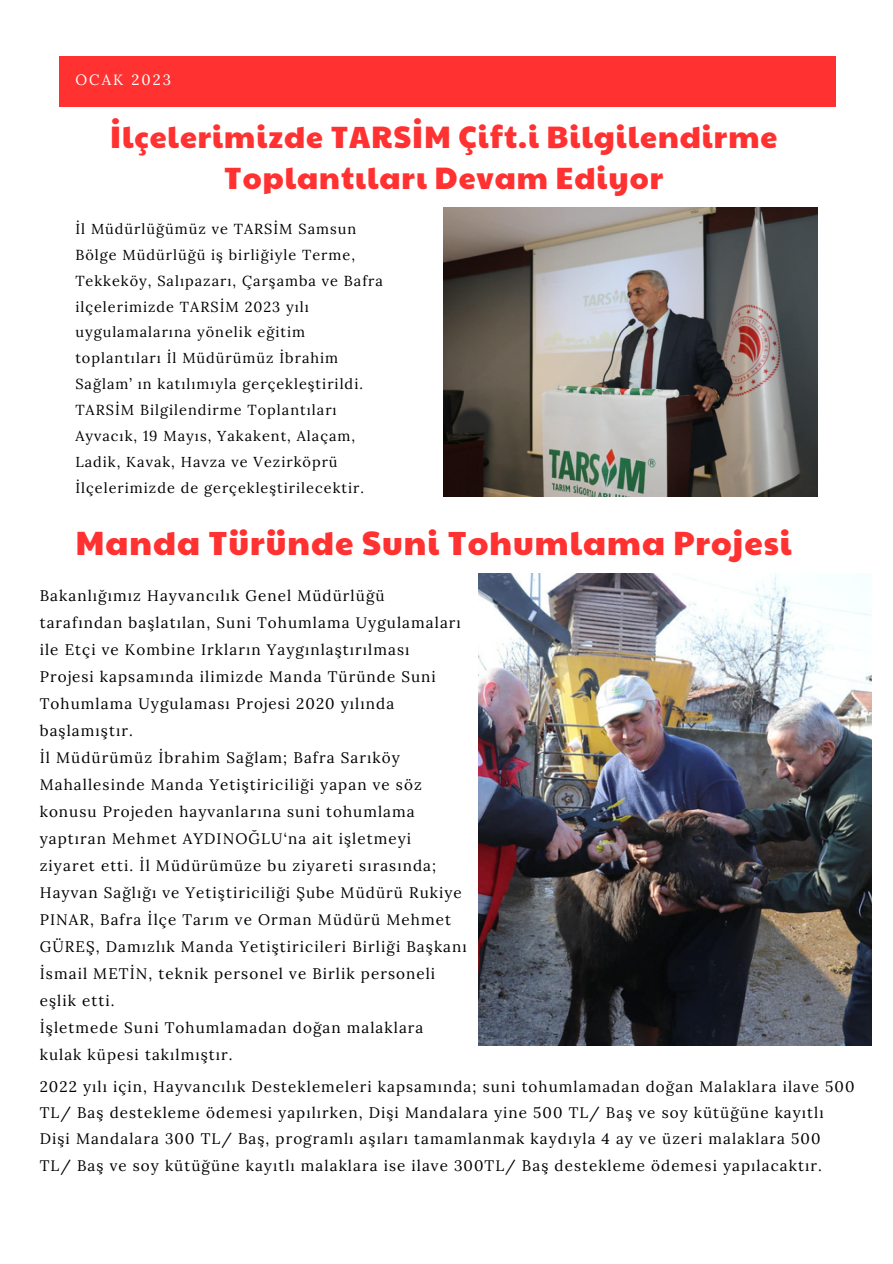
<style>
.page{position:relative;width:893px;height:1264px;background:#fff}
.page>*{position:absolute;margin:0;border:0;box-sizing:border-box;transform-origin:0 0}
.t1{font:33px "Paytone One";letter-spacing:.03em;color:#ff3131}
.t2{font:30.3px/41.5px "Paytone One";letter-spacing:.03em;color:#ff3131;text-align:center}
.t3{font:15.3px/27px "Lora";letter-spacing:.07em;color:#000}
.t4{font:15.15px/26.4px "Lora";letter-spacing:.07em;color:#000}
.t5{font:14.85px "Lora";letter-spacing:.14em;color:#fff}
.t6{font:14.55px/25.8px "Lora";letter-spacing:.07em;color:#000}
</style>
<div class="page">
<img style="left:444px;top:208px;width:373px;height:289px">
<div style="left:59px;top:56px;width:776px;height:51px;background:#ff3131"></div>
<img style="left:478px;top:574px;width:393px;height:471px">
<p class="t5" style="left:75px;top:70px;width:97px">OCAK 2023</p>
<h2 class="t2" style="left:110px;top:114px;width:668px">İlçelerimizde TARSİM Çift.i Bilgilendirme<br>Toplantıları Devam Ediyor</h2>
<p class="t6" style="left:75px;top:216px;width:309px">İl Müdürlüğümüz ve TARSİM Samsun Bölge Müdürlüğü iş birliğiyle Terme, Tekkeköy, Salıpazarı, Çarşamba ve Bafra ilçelerimizde TARSİM 2023 yılı uygulamalarına yönelik eğitim toplantıları İl Müdürümüz İbrahim Sağlam’ ın katılımıyla gerçekleştirildi.<br>TARSİM Bilgilendirme Toplantıları Ayvacık, 19 Mayıs, Yakakent, Alaçam, Ladik, Kavak, Havza ve Vezirköprü İlçelerimizde de gerçekleştirilecektir.</p>
<h1 class="t1" style="left:75px;top:518px;width:716px">Manda Türünde Suni Tohumlama Projesi</h1>
<p class="t3" style="left:40px;top:582px;width:428px">Bakanlığımız Hayvancılık Genel Müdürlüğü tarafından başlatılan, Suni Tohumlama Uygulamaları ile Etçi ve Kombine Irkların Yaygınlaştırılması Projesi kapsamında ilimizde Manda Türünde Suni Tohumlama Uygulaması Projesi 2020 yılında başlamıştır.<br>İl Müdürümüz İbrahim Sağlam; Bafra Sarıköy Mahallesinde Manda Yetiştiriciliği yapan ve söz konusu Projeden hayvanlarına suni tohumlama yaptıran Mehmet AYDINOĞLU‘na ait işletmeyi ziyaret etti. İl Müdürümüze bu ziyareti sırasında; Hayvan Sağlığı ve Yetiştiriciliği Şube Müdürü Rukiye PINAR, Bafra İlçe Tarım ve Orman Müdürü Mehmet GÜREŞ, Damızlık Manda Yetiştiricileri Birliği Başkanı İsmail METİN, teknik personel ve Birlik personeli eşlik etti.<br>İşletmede Suni Tohumlamadan doğan malaklara kulak küpesi takılmıştır.</p>
<p class="t4" style="left:40px;top:1072px;width:816px">2022 yılı için, Hayvancılık Desteklemeleri kapsamında; suni tohumlamadan doğan Malaklara ilave 500<br>TL/ Baş destekleme ödemesi yapılırken, Dişi Mandalara yine 500 TL/ Baş ve soy kütüğüne kayıtlı Dişi Mandalara 300 TL/ Baş, programlı aşıları tamamlanmak kaydıyla 4 ay ve üzeri malaklara 500<br>TL/ Baş ve soy kütüğüne kayıtlı malaklara ise ilave 300TL/ Baş destekleme ödemesi yapılacaktır.</p>
</div>
